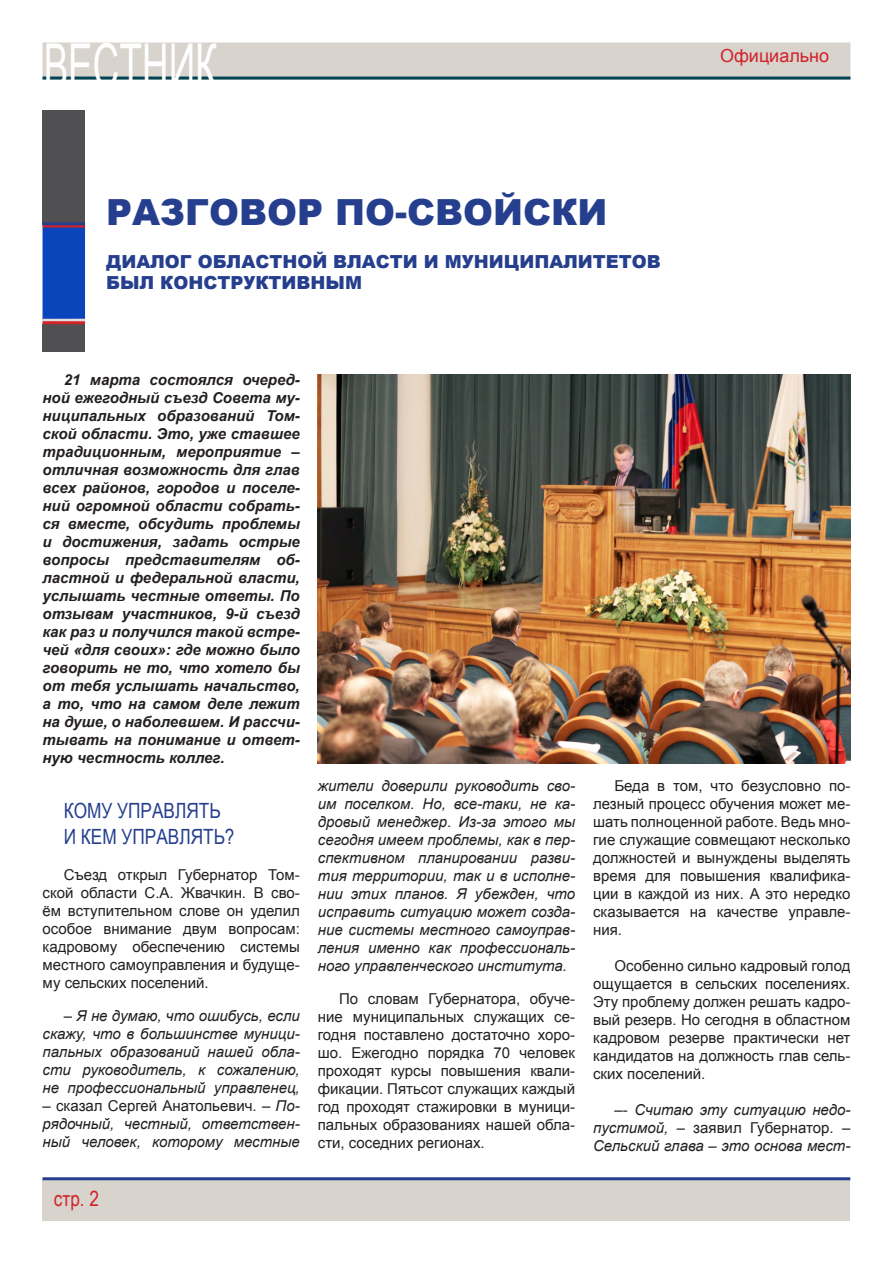
<style>
.page{position:relative;width:893px;height:1263px;background:#fff}
.page>*{position:absolute;margin:0;border:0;box-sizing:border-box;transform-origin:0 0}
.t1{font:60.6px "Arial Narrow";color:#fff;scale:.74 1}
.Заголовок{font:900 36px "Arial";color:#253f8e}
.АБЗАЦ{font:21px "Arial Narrow";color:#253f8e}
.t2{font:21px "Arial Narrow";color:#d1232a}
.Дайджест{font:900 18px "Arial";color:#253f8e}
.t3{font:18px "Arial";color:#d1232a}
.основной_текст_стать{font:15px/18px "Arial";color:#231f20;text-align:justify}
.основной_текст_стать-2{font:italic 15px/18px "Arial";color:#231f20;text-align:justify}
.первый_абзац{font:italic 700 15px/18px "Arial";color:#231f20;text-align:justify}
.s1{font-style:normal}
</style>
<div class="page">
<div style="left:43px;top:43px;width:807px;height:34px;background:#d8d3cd"></div>
<div style="left:43px;top:1179px;width:807px;height:41px;background:#d8d3cd"></div>
<hr style="left:43px;top:1177px;width:807px;height:3px;background:#253f8e">
<hr style="left:43px;top:77px;width:807px;height:3px;background:#004352">
<div style="left:43px;top:111px;width:42px;height:114px;background:#505052"></div>
<div style="left:43px;top:227px;width:42px;height:93px;background:#0b45bb"></div>
<hr style="left:43px;top:225px;width:42px;height:3px;background:#d1232a">
<hr style="left:43px;top:319px;width:42px;height:3px;background:#dedede">
<div style="left:43px;top:324px;width:42px;height:27px;background:#505052"></div>
<hr style="left:43px;top:222px;width:42px;height:3px;background:#253f8e">
<hr style="left:43px;top:321px;width:42px;height:3px;background:#d1232a">
<img style="left:317px;top:374px;width:533px;height:389px">
<p class="t1" style="left:44px;top:22px;width:235px">ВЕСТНИК</p>
<p class="Заголовок" style="left:106px;top:186px;width:502px">РАЗГОВОР ПО-СВОЙСКИ</p>
<p class="Дайджест" style="left:106px;top:248px;width:556px">ДИАЛОГ ОБЛАСТНОЙ ВЛАСТИ И МУНИЦИПАЛИТЕТОВ</p>
<p class="Дайджест" style="left:106px;top:270px;width:257px">БЫЛ КОНСТРУКТИВНЫМ</p>
<p class="t3" style="left:720px;top:44px;width:111px">Официально</p>
<p class="первый_абзац" style="left:43px;top:371px;width:259px;text-indent:21px">21 марта состоялся очеред&shy;ной ежегодный съезд Совета му&shy;ниципальных образований Том&shy;ской области. Это, уже ставшее традиционным, мероприятие – отличная возможность для глав всех районов, городов и поселе&shy;ний огромной области собрать&shy;ся вместе, обсудить проблемы и достижения, задать острые вопросы представителям об&shy;ластной и федеральной власти, услышать честные ответы. По отзывам участников, 9-й съезд как раз и получился такой встре&shy;чей «для своих»: где можно было говорить не то, что хотело бы от тебя услышать начальство, а то, что на самом деле лежит на душе, о наболевшем. И рассчи&shy;тывать на понимание и ответ&shy;ную честность коллег.</p>
<p class="АБЗАЦ" style="left:64px;top:795px;width:158px">КОМУ УПРАВЛЯТЬ</p>
<p class="АБЗАЦ" style="left:64px;top:821px;width:172px">И КЕМ УПРАВЛЯТЬ?</p>
<p class="основной_текст_стать" style="left:43px;top:865px;width:259px;text-indent:21px">Съезд открыл Губернатор Том&shy;ской области С.А. Жвачкин. В сво&shy;ём вступительном слове он уделил особое внимание двум вопросам: кадровому обеспечению системы местного самоуправления и будуще&shy;му сельских поселений.</p>
<p class="основной_текст_стать-2" style="left:43px;top:1006px;width:259px;text-indent:21px">– Я не думаю, что ошибусь, если скажу, что в большинстве муници&shy;пальных образований нашей обла&shy;сти руководитель, к сожалению, не профессиональный управленец,</p>
<p class="основной_текст_стать-2" style="left:43px;top:1096px;width:259px"><span class="s1">– сказал Сергей Анатольевич. –</span> По&shy;рядочный, честный, ответствен&shy;ный человек, которому местные</p>
<p class="t2" style="left:54px;top:1183px;width:47px">стр. 2</p>
<p class="основной_текст_стать-2" style="left:318px;top:777px;width:259px">жители доверили руководить сво&shy;им поселком. Но, все-таки, не ка&shy;дровый менеджер. Из-за этого мы сегодня имеем проблемы, как в пер&shy;спективном планировании разви&shy;тия территории, так и в исполне&shy;нии этих планов. Я убежден, что исправить ситуацию может созда&shy;ние системы местного самоуправ&shy;ления именно как профессиональ&shy;ного управленческого института.</p>
<p class="основной_текст_стать" style="left:318px;top:990px;width:259px;text-indent:21px">По словам Губернатора, обуче&shy;ние муниципальных служащих се&shy;годня поставлено достаточно хоро&shy;шо. Ежегодно порядка 70 человек проходят курсы повышения квали&shy;фикации. Пятьсот служащих каждый год проходят стажировки в муници&shy;пальных образованиях нашей обла&shy;сти, соседних регионах.</p>
<p class="основной_текст_стать" style="left:593px;top:777px;width:259px;text-indent:21px">Беда в том, что безусловно по&shy;лезный процесс обучения может ме&shy;шать полноценной работе. Ведь мно&shy;гие служащие совмещают несколько должностей и вынуждены выделять время для повышения квалифика&shy;ции в каждой из них. А это нередко сказывается на качестве управле&shy;ния.</p>
<p class="основной_текст_стать" style="left:593px;top:957px;width:259px;text-indent:21px">Особенно сильно кадровый голод ощущается в сельских поселениях.<br>Эту проблему должен решать кадро&shy;вый резерв. Но сегодня в областном кадровом резерве практически нет кандидатов на должность глав сель&shy;ских поселений.</p>
<p class="основной_текст_стать-2" style="left:593px;top:1101px;width:259px;text-indent:21px"><span class="s1">–-</span> Считаю эту ситуацию недо&shy;пустимой, <span class="s1">– заявил Губернатор. – </span>Сельский глава <span class="s1">–</span> это основа мест-</p>
</div>
